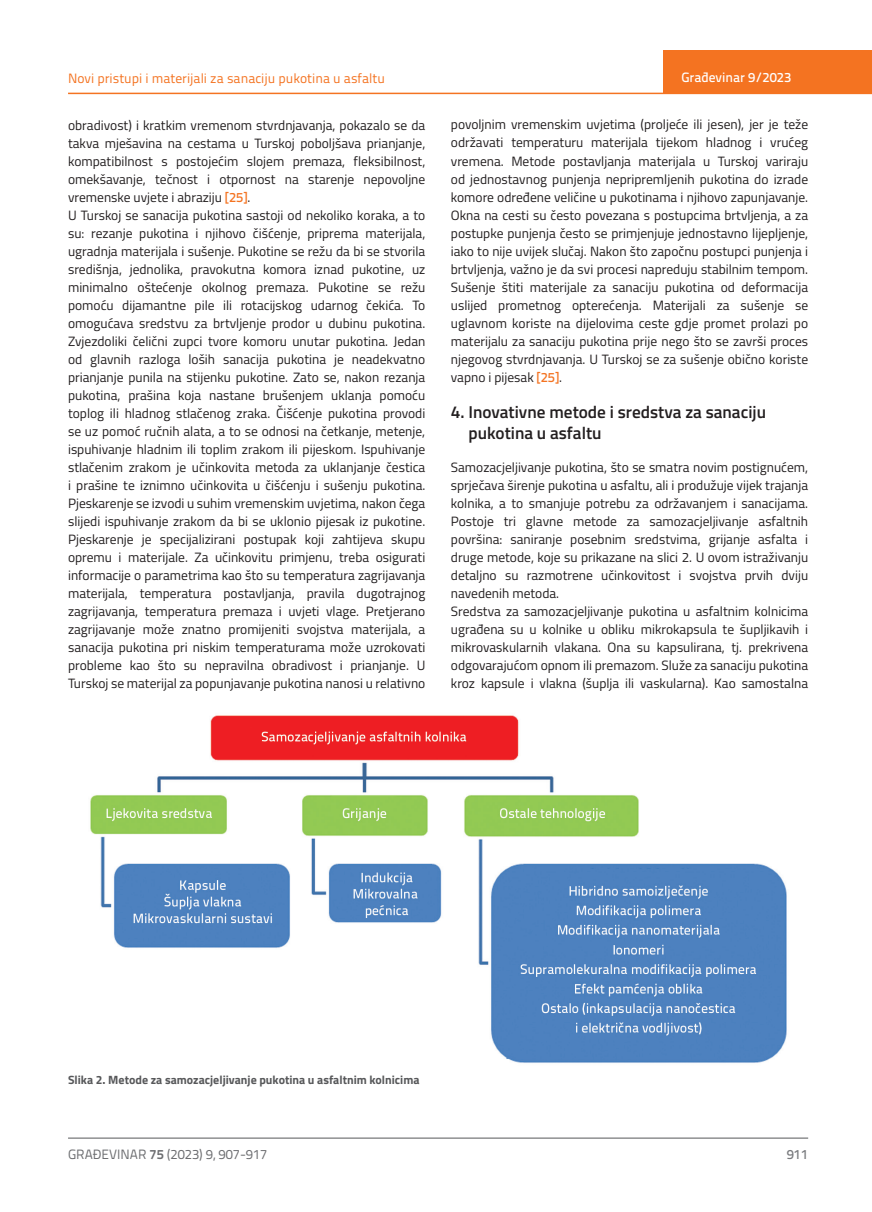
<style>
.page{position:relative;width:872px;height:1212px;background:#fff}
.page>*{position:absolute;margin:0;border:0;box-sizing:border-box;transform-origin:0 0}
.t1{font:600 17.25px/21px "Titillium";color:#231f20}
.t2{font:13.5px/18px "Titillium";color:#231f20}
.t3{font:13.5px "Titillium Text 22 L";color:#f47321}
.t4{font:13.5px "Titillium Text 22 L";color:#6c6d70}
.t5{font:500 13.5px "Titillium Text 22 L";color:#fff}
.t6{font:500 13.5px "Titillium Text 22 L";color:#787a7d}
.t7{font:700 12px "Titillium";color:#57585a}
.s1{font-family:"Titillium Text 22 L";font-weight:500;color:#f47321}
.s2{font-weight:700}
</style>
<div class="page">
<hr style="left:68px;top:93px;width:804px;height:1px;background:#f47321">
<div style="left:663px;top:50px;width:209px;height:44px;background:#f47321"></div>
<hr style="left:68px;top:1138px;width:740px;height:1px;background:#57585a">
<img style="left:90px;top:715px;width:697px;height:348px">
<p class="t3" style="left:68px;top:68px;width:318px">Novi pristupi i materijali za sanaciju pukotina u asfaltu</p>
<p class="t2" style="left:68px;top:115px;width:359px">obradivost) i kratkim vremenom stvrdnjavanja, pokazalo se da takva mješavina na cestama u Turskoj poboljšava prianjanje, kompatibilnost s postojećim slojem premaza, fleksibilnost, omekšavanje, tečnost i otpornost na starenje nepovoljne vremenske uvjete i abraziju <span class="s1">[25]</span>.<br>U Turskoj se sanacija pukotina sastoji od nekoliko koraka, a to su: rezanje pukotina i njihovo čišćenje, priprema materijala, ugradnja materijala i sušenje. Pukotine se režu da bi se stvorila središnja, jednolika, pravokutna komora iznad pukotine, uz minimalno oštećenje okolnog premaza. Pukotine se režu pomoću dijamantne pile ili rotacijskog udarnog čekića. To omogućava sredstvu za brtvljenje prodor u dubinu pukotina.<br>Zvjezdoliki čelični zupci tvore komoru unutar pukotina. Jedan od glavnih razloga loših sanacija pukotina je neadekvatno prianjanje punila na stijenku pukotine. Zato se, nakon rezanja pukotina, prašina koja nastane brušenjem uklanja pomoću toplog ili hladnog stlačenog zraka. Čišćenje pukotina provodi se uz pomoć ručnih alata, a to se odnosi na četkanje, metenje, ispuhivanje hladnim ili toplim zrakom ili pijeskom. Ispuhivanje stlačenim zrakom je učinkovita metoda za uklanjanje čestica i prašine te iznimno učinkovita u čišćenju i sušenju pukotina.<br>Pjeskarenje se izvodi u suhim vremenskim uvjetima, nakon čega slijedi ispuhivanje zrakom da bi se uklonio pijesak iz pukotine.<br>Pjeskarenje je specijalizirani postupak koji zahtijeva skupu opremu i materijale. Za učinkovitu primjenu, treba osigurati informacije o parametrima kao što su temperatura zagrijavanja materijala, temperatura postavljanja, pravila dugotrajnog zagrijavanja, temperatura premaza i uvjeti vlage. Pretjerano zagrijavanje može znatno promijeniti svojstva materijala, a sanacija pukotina pri niskim temperaturama može uzrokovati probleme kao što su nepravilna obradivost i prianjanje. U Turskoj se materijal za popunjavanje pukotina nanosi u relativno</p>
<p class="t2" style="left:451px;top:115px;width:359px;text-align:justify">povoljnim vremenskim uvjetima (proljeće ili jesen), jer je teže održavati temperaturu materijala tijekom hladnog i vrućeg vremena. Metode postavljanja materijala u Turskoj variraju od jednostavnog punjenja nepripremljenih pukotina do izrade komore određene veličine u pukotinama i njihovo zapunjavanje.<br>Okna na cesti su često povezana s postupcima brtvljenja, a za postupke punjenja često se primjenjuje jednostavno lijepljenje, iako to nije uvijek slučaj. Nakon što započnu postupci punjenja i brtvljenja, važno je da svi procesi napreduju stabilnim tempom.<br>Sušenje štiti materijale za sanaciju pukotina od deformacija uslijed prometnog opterećenja. Materijali za sušenje se uglavnom koriste na dijelovima ceste gdje promet prolazi po materijalu za sanaciju pukotina prije nego što se završi proces njegovog stvrdnjavanja. U Turskoj se za sušenje obično koriste vapno i pijesak <span class="s1">[25]</span>.</p>
<p class="t5" style="left:681px;top:67px;width:111px">Građevinar 9/2023</p>
<p class="t1" style="left:468px;top:400px;width:299px;text-indent:-18px">4. Inovativne metode i sredstva za sanaciju pukotina u asfaltu</p>
<p class="t2" style="left:451px;top:457px;width:359px">Samozacjeljivanje pukotina, što se smatra novim postignućem, sprječava širenje pukotina u asfaltu, ali i produžuje vijek trajanja kolnika, a to smanjuje potrebu za održavanjem i sanacijama.<br>Postoje tri glavne metode za samozacjeljivanje asfaltnih površina: saniranje posebnim sredstvima, grijanje asfalta i druge metode, koje su prikazane na slici 2. U ovom istraživanju detaljno su razmotrene učinkovitost i svojstva prvih dviju navedenih metoda.<br>Sredstva za samozacjeljivanje pukotina u asfaltnim kolnicima ugrađena su u kolnike u obliku mikrokapsula te šupljikavih i mikrovaskularnih vlakana. Ona su kapsulirana, tj. prekrivena odgovarajućom opnom ili premazom. Služe za sanaciju pukotina kroz kapsule i vlakna (šuplja ili vaskularna). Kao samostalna</p>
<p class="t7" style="left:68px;top:1071px;width:353px">Slika 2. Metode za samozacjeljivanje pukotina u asfaltnim kolnicima</p>
<p class="t4" style="left:68px;top:1144px;width:201px">GRAĐEVINAR <span class="s2">75</span> (2023) 9, 907-917</p>
<p class="t6" style="left:786px;top:1144px;width:23px">911</p>
</div>
